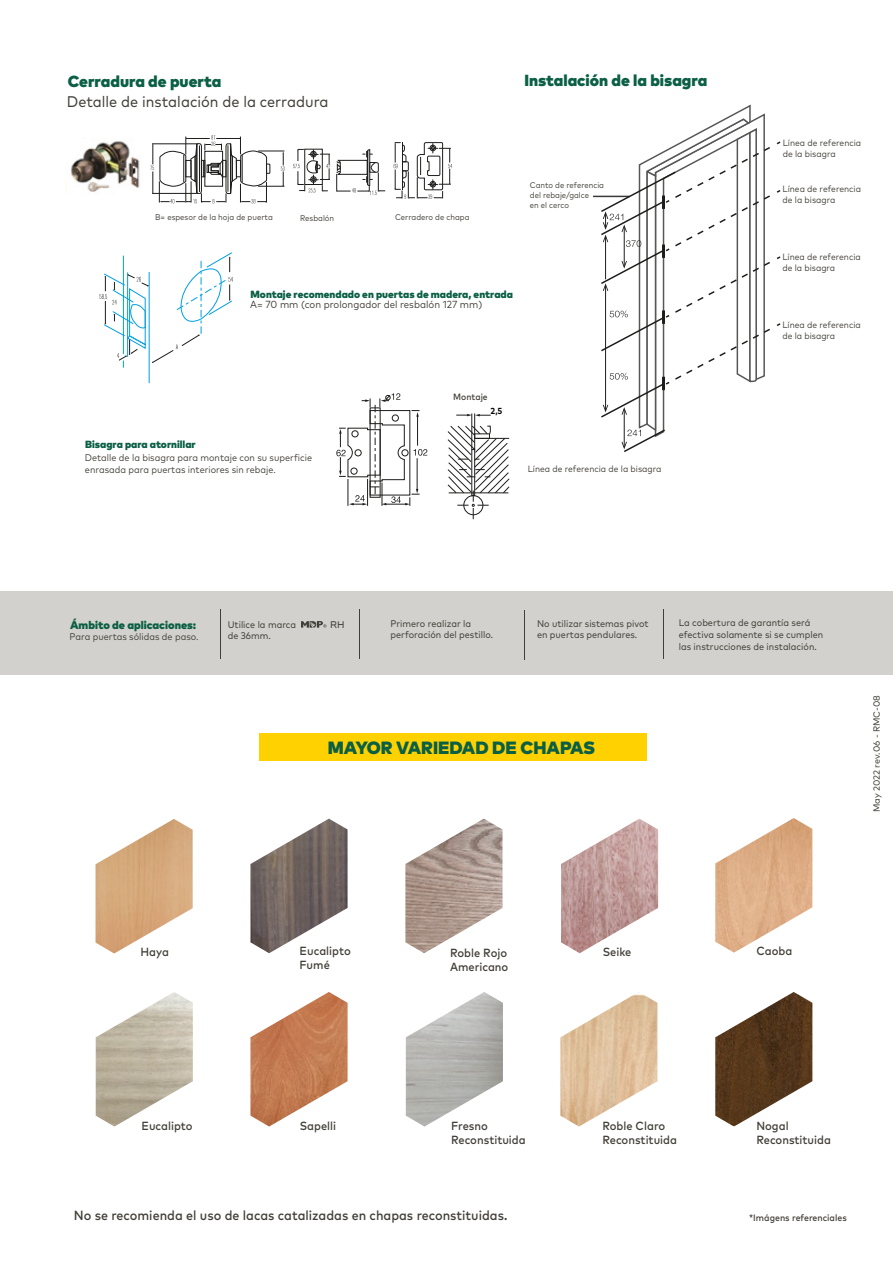
<style>
.page{position:relative;width:893px;height:1263px;background:#fff}
.page>*{position:absolute;margin:0;border:0;box-sizing:border-box;transform-origin:0 0}
.t1{font:900 17.7px "Mark Pro";color:#0a5f44}
.t2{font:900 16.05px "Mark Pro";color:#0a5f44}
.t3{font:15.45px "Mark Pro";color:#413f37;scale:.94 1}
.t4{font:500 13.35px "Mark Pro";color:#413f37;scale:.94 1}
.t5{font:500 11.85px/14.1px "Mark Pro";color:#413f37;scale:.94 1}
.t6{font:900 11.25px "Mark Pro";color:#0a5f44}
.t7{font:900 10.35px "Mark Pro";color:#0a5f44}
.t8{font:10.35px "Mark Pro";color:#413f37;scale:.94 1}
.t9{font:9.6px/11.6px "Mark Pro";color:#413f37;scale:.94 1}
.t10{font:9.6px/11.6px "Mark Pro";color:#413f37;scale:.94 1}
.t11{font:500 9.6px "Ridley Grotesk";color:#413f37;scale:.94 1}
.t12{font:500 9.3px "Mark Pro";color:#413f37;scale:.94 1}
.t13{font:9px/10.9px "Mark Pro";color:#413f37;scale:.94 1}
.t14{font:9px "Mark Pro";color:#413f37}
.t15{font:500 9px "Mark Pro";color:#413f37;scale:.94 1}
.t16{font:700 8.7px "Mark Pro";color:#000;scale:.95 1}
.t17{font:8.25px/9.9px "Mark Pro";color:#413f37;scale:.94 1}
</style>
<div class="page">
<div style="left:0;top:592px;width:893px;height:83px;background:#d2d1cd"></div>
<svg style="left:301px;top:621px;width:25px;height:7px"></svg>
<div style="left:260px;top:733px;width:387px;height:27px;background:#ffd100"></div>
<img style="left:65px;top:143px;width:35px;height:50px">
<hr style="left:220px;top:610px;width:1px;height:49px;background:#413f37">
<hr style="left:359px;top:610px;width:1px;height:49px;background:#413f37">
<hr style="left:524px;top:610px;width:1px;height:49px;background:#413f37">
<hr style="left:663px;top:609px;width:1px;height:50px;background:#413f37">
<svg style="left:293px;top:149px;width:37px;height:44px"></svg>
<svg style="left:336px;top:149px;width:49px;height:47px"></svg>
<hr style="left:368px;top:150px;width:1px;height:35px;background:#1d1d1b">
<svg style="left:394px;top:142px;width:58px;height:57px"></svg>
<hr style="left:149px;top:272px;width:1px;height:111px;background:#009fe3">
<svg style="left:100px;top:135px;width:185px;height:233px"></svg>
<svg style="left:336px;top:393px;width:91px;height:113px"></svg>
<svg style="left:447px;top:413px;width:63px;height:106px"></svg>
<hr style="left:593px;top:196px;width:37px;height:1px;background:#3b3837">
<svg style="left:599px;top:104px;width:182px;height:348px"></svg>
<img style="left:406px;top:992px;width:97px;height:134px">
<img style="left:250px;top:819px;width:98px;height:134px">
<img style="left:405px;top:819px;width:97px;height:134px">
<img style="left:561px;top:819px;width:97px;height:134px">
<img style="left:715px;top:818px;width:97px;height:135px">
<img style="left:96px;top:992px;width:97px;height:134px">
<img style="left:560px;top:992px;width:97px;height:134px">
<img style="left:250px;top:992px;width:98px;height:134px">
<img style="left:715px;top:992px;width:97px;height:134px">
<img style="left:96px;top:819px;width:97px;height:134px">
<h2 class="t2" style="left:68px;top:69px;width:155px">Cerradura de puerta</h2>
<h2 class="t2" style="left:524px;top:67px;width:184px">Instalación de la bisagra</h2>
<h3 class="t3" style="left:67px;top:90px;width:280px">Detalle de instalación de la cerradura</h3>
<p class="t17" style="left:155px;top:212px;width:127px">B= espesor de la hoja de puerta</p>
<p class="t17" style="left:300px;top:212px;width:38px">Resbalón</p>
<p class="t17" style="left:395px;top:212px;width:81px">Cerradero de chapa</p>
<p class="t17" style="left:530px;top:179px;width:80px">Canto de referencia del rebaje/galce<br>en el cerco</p>
<p class="t7" style="left:251px;top:286px;width:264px">Montaje recomendado en puertas de madera, entrada</p>
<p class="t8" style="left:250px;top:297px;width:248px">A= 70 mm (con prolongador del resbalón 127 mm)</p>
<p class="t7" style="left:85px;top:437px;width:112px">Bisagra para atornillar</p>
<p class="t10" style="left:85px;top:451px;width:243px">Detalle de la bisagra para montaje con su superficie enrasada para puertas interiores sin rebaje.</p>
<p class="t15" style="left:453px;top:390px;width:38px">Montaje</p>
<p class="t16" style="left:491px;top:404px;width:14px">2,5</p>
<p class="t13" style="left:528px;top:462px;width:144px">Línea de referencia de la bisagra</p>
<p class="t13" style="left:783px;top:136px;width:85px">Línea de referencia de la bisagra</p>
<p class="t13" style="left:783px;top:183px;width:85px">Línea de referencia de la bisagra</p>
<p class="t13" style="left:782px;top:251px;width:85px">Línea de referencia de la bisagra</p>
<p class="t13" style="left:782px;top:319px;width:85px">Línea de referencia de la bisagra</p>
<p class="t6" style="left:70px;top:616px;width:128px">Ámbito de aplicaciones:</p>
<p class="t10" style="left:70px;top:630px;width:139px">Para puertas sólidas de paso.</p>
<p class="t9" style="left:228px;top:618px;width:74px">Utilice la marca de 36mm.</p>
<p class="t9" style="left:390px;top:617px;width:111px">Primero realizar la perforación del pestillo.</p>
<p class="t9" style="left:537px;top:617px;width:120px">No utilizar sistemas pivot en puertas pendulares.</p>
<p class="t11" style="left:330px;top:619px;width:17px">RH</p>
<p class="t9" style="left:679px;top:616px;width:155px">La cobertura de garantía será efectiva solamente si se cumplen las instrucciones de instalación.</p>
<h1 class="t1" style="left:328px;top:734px;width:269px">MAYOR VARIEDAD DE CHAPAS</h1>
<p class="t14" style="left:870px;top:812px;width:119px;rotate:-90deg">May 2022 rev.06 - RMC-08</p>
<p class="t5" style="left:140px;top:944px;width:32px">Haya</p>
<p class="t5" style="left:300px;top:943px;width:56px">Eucalipto<br>Fumé</p>
<p class="t5" style="left:450px;top:944px;width:64px">Roble Rojo<br>Americano</p>
<p class="t5" style="left:603px;top:944px;width:32px">Seike</p>
<p class="t5" style="left:757px;top:943px;width:40px">Caoba</p>
<p class="t5" style="left:141px;top:1117px;width:56px">Eucalipto</p>
<p class="t5" style="left:300px;top:1117px;width:40px">Sapelli</p>
<p class="t5" style="left:451px;top:1118px;width:81px">Fresno<br>Reconstituida</p>
<p class="t5" style="left:602px;top:1118px;width:81px">Roble Claro<br>Reconstituida</p>
<p class="t5" style="left:756px;top:1117px;width:81px">Nogal<br>Reconstituida</p>
<h3 class="t4" style="left:74px;top:1205px;width:463px">No se recomienda el uso de lacas catalizadas en chapas reconstituidas.</h3>
<p class="t12" style="left:749px;top:1210px;width:105px">*Imágens referenciales</p>
</div>
